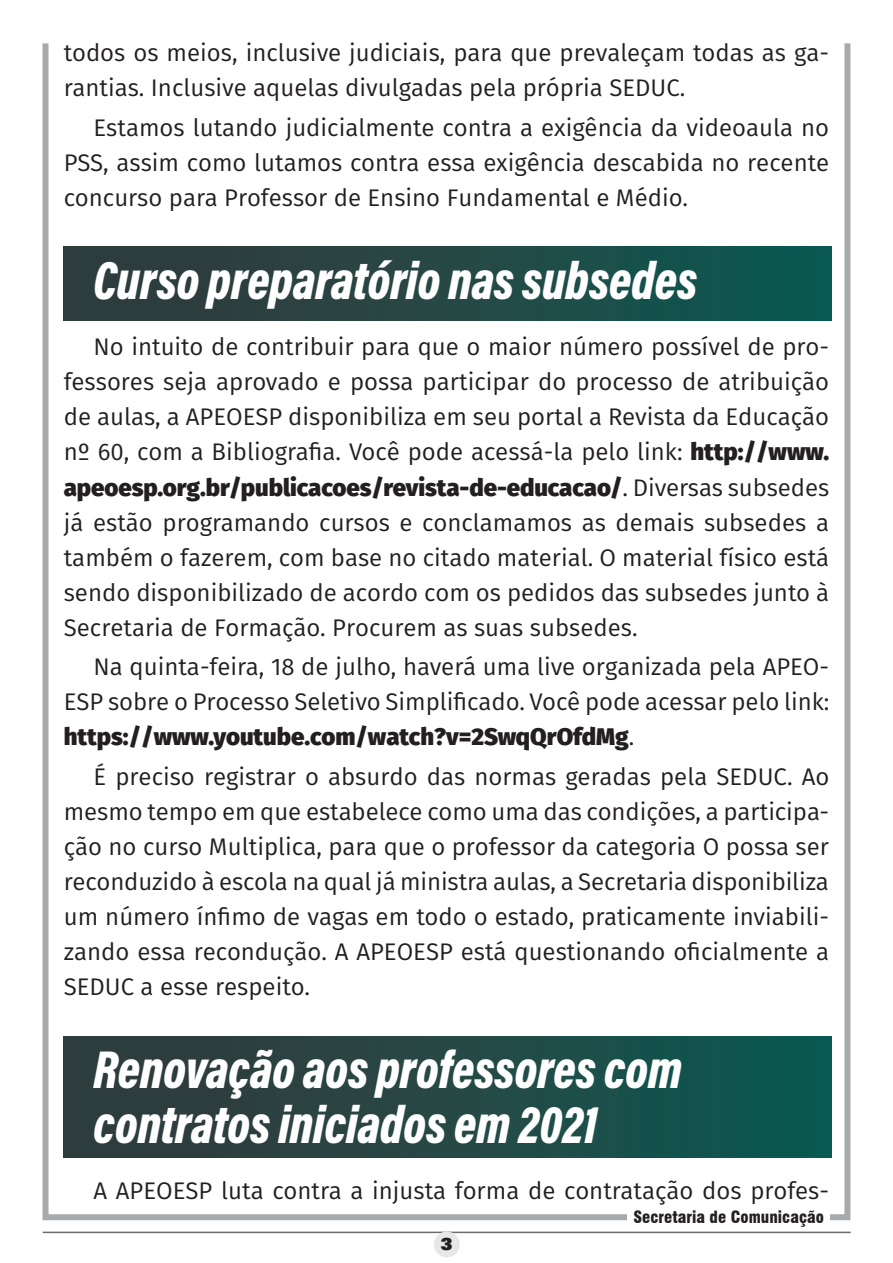
<style>
.page{position:relative;width:893px;height:1263px;background:#fff}
.page>*{position:absolute;margin:0;border:0;box-sizing:border-box;transform-origin:0 0}
.Subtítulo_2{font:italic 900 54px/54.6px "Acumin Pro Cond";color:#fff;scale:.9 1}
.Corpo_do_texto{font:24px/35.1px "Fira Sans";color:#231f20;text-align:justify}
.t1{font:700 18px "U001 DOT Ultr";color:#231f20}
.t2{font:900 condensed 16.5px "Swiss 721 BT";color:#231f20}
.s1{font-weight:800}
</style>
<div class="page">
<div style="left:43px;top:40px;width:807px;height:1180px;border:6px solid #a8a9ad"></div>
<hr style="left:43px;top:1231px;width:808px;height:2px;background:#6c6d70">
<div style="left:434px;top:1231px;width:26px;height:26px;background:#e6e7e9;border-radius:50%"></div>
<div style="left:628px;top:1209px;width:202px;height:18px;background:#fff"></div>
<div style="left:64px;top:1036px;width:767px;height:122px;background:linear-gradient(to right,#35393a,#0e5851)"></div>
<div style="left:64px;top:247px;width:767px;height:73px;background:linear-gradient(to right,#35393a,#0e5851)"></div>
<p class="Corpo_do_texto" style="left:64px;top:35px;width:767px">todos os meios, inclusive judiciais, para que prevaleçam todas as ga&shy;rantias. Inclusive aquelas divulgadas pela própria SEDUC.</p>
<p class="Corpo_do_texto" style="left:64px;top:109px;width:767px;text-indent:30px">Estamos lutando judicialmente contra a exigência da videoaula no PSS, assim como lutamos contra essa exigência descabida no recente concurso para Professor de Ensino Fundamental e Médio.</p>
<p class="Subtítulo_2" style="left:94px;top:252px;width:672px">Curso preparatório nas subsedes</p>
<p class="Corpo_do_texto" style="left:64px;top:329px;width:767px;text-indent:30px">No intuito de contribuir para que o maior número possível de pro&shy;fessores seja aprovado e possa participar do processo de atribuição de aulas, a APEOESP disponibiliza em seu portal a Revista da Educação nº 60, com a Bibliografia. Você pode acessá-la pelo link: <span class="s1">http://www. apeoesp.org.br/publicacoes/revista-de-educacao/</span>. Diversas subsedes já estão programando cursos e conclamamos as demais subsedes a também o fazerem, com base no citado material. O material físico está sendo disponibilizado de acordo com os pedidos das subsedes junto à Secretaria de Formação. Procurem as suas subsedes.</p>
<p class="Corpo_do_texto" style="left:64px;top:649px;width:767px;text-indent:30px">Na quinta-feira, 18 de julho, haverá uma live organizada pela APEO-ESP sobre o Processo Seletivo Simplificado. Você pode acessar pelo link: <span class="s1">https://www.youtube.com/watch?v=2SwqQrOfdMg</span>.</p>
<p class="Corpo_do_texto" style="left:64px;top:758px;width:767px;text-indent:30px">É preciso registrar o absurdo das normas geradas pela SEDUC. Ao mesmo tempo em que estabelece como uma das condições, a participa&shy;ção no curso Multiplica, para que o professor da categoria O possa ser reconduzido à escola na qual já ministra aulas, a Secretaria disponibiliza um número ínfimo de vagas em todo o estado, praticamente inviabili&shy;zando essa recondução. A APEOESP está questionando oficialmente a SEDUC a esse respeito.</p>
<p class="Subtítulo_2" style="left:94px;top:1041px;width:655px">Renovação aos professores com contratos iniciados em 2021</p>
<p class="Corpo_do_texto" style="left:94px;top:1173px;width:737px">A APEOESP luta contra a injusta forma de contratação dos profes-</p>
<p class="t1" style="left:441px;top:1233px;width:13px">3</p>
<p class="t2" style="left:633px;top:1207px;width:192px">Secretaria de Comunicação</p>
</div>
